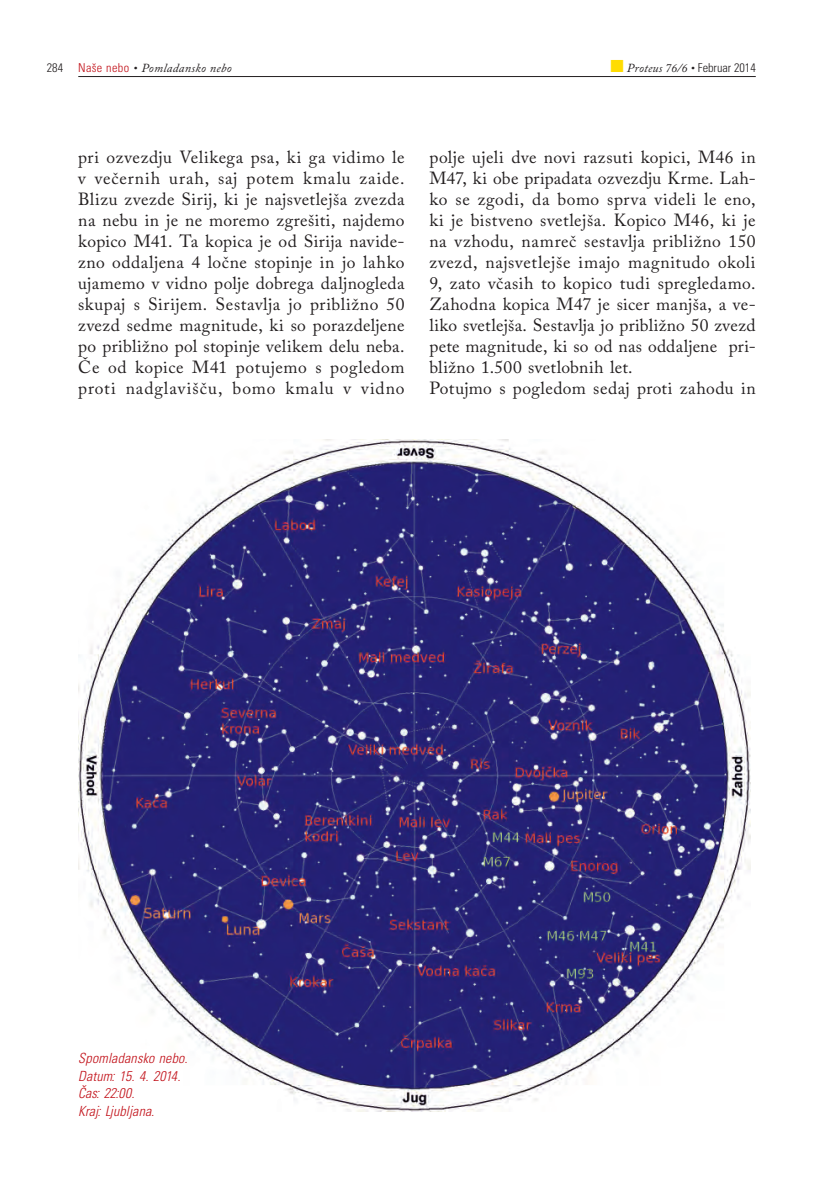
<style>
.page{position:relative;width:834px;height:1192px;background:#fff}
.page>*{position:absolute;margin:0;border:0;box-sizing:border-box;transform-origin:0 0}
.t1{font:17.5px/21px "Adobe Caslon Pro";letter-spacing:.025em;color:#231f20;text-align:justify}
.t2{font:italic 300 condensed 14px/17.8px "Univers";letter-spacing:.01em;color:#c2121a}
.t3{font:italic 12.25px "Adobe Caslon Pro";letter-spacing:.025em;color:#231f20}
.s1{font-family:"Univers";font-weight:300;font-style:normal;font-stretch:condensed}
.s2{font-family:"Univers";font-weight:300;font-style:normal;font-stretch:condensed;color:#c2121a}
.s3{color:#ffdc01}
</style>
<div class="page">
<hr style="left:78px;top:76px;width:677px;height:1px;background:#231f20">
<img style="left:78px;top:439px;width:672px;height:672px">
<p class="t3" style="left:47px;top:60px;width:186px"><span class="s1">284</span> <span class="s2">Naše nebo</span> • Pomladansko nebo</p>
<p class="t3" style="left:610px;top:60px;width:147px"><span class="s3">■</span> Proteus 76/6 • <span class="s1">Februar 2014</span></p>
<p class="t1" style="left:78px;top:146px;width:328px">pri ozvezdju Velikega psa, ki ga vidimo le v večernih urah, saj potem kmalu zaide.<br>Blizu zvezde Sirij, ki je najsvetlejša zvezda na nebu in je ne moremo zgrešiti, najdemo kopico M41. Ta kopica je od Sirija navide&shy;zno oddaljena 4 ločne stopinje in jo lahko ujamemo v vidno polje dobrega daljnogleda skupaj s Sirijem. Sestavlja jo približno 50 zvezd sedme magnitude, ki so porazdeljene po približno pol stopinje velikem delu neba.<br>Če od kopice M41 potujemo s pogledom proti nadglavišču, bomo kmalu v vidno</p>
<p class="t1" style="left:429px;top:146px;width:328px;text-align:left">polje ujeli dve novi razsuti kopici, M46 in M47, ki obe pripadata ozvezdju Krme. Lah&shy;ko se zgodi, da bomo sprva videli le eno, ki je bistveno svetlejša. Kopico M46, ki je na vzhodu, namreč sestavlja približno 150 zvezd, najsvetlejše imajo magnitudo okoli 9, zato včasih to kopico tudi spregledamo.<br>Zahodna kopica M47 je sicer manjša, a ve&shy;liko svetlejša. Sestavlja jo približno 50 zvezd pete magnitude, ki so od nas oddaljene pri&shy;bližno 1.500 svetlobnih let.<br>Potujmo s pogledom sedaj proti zahodu in</p>
<p class="t2" style="left:78px;top:1049px;width:111px">Spomladansko nebo.<br>Datum: 15. 4. 2014. »as: 22:00.<br>Kraj: Ljubljana.</p>
</div>
